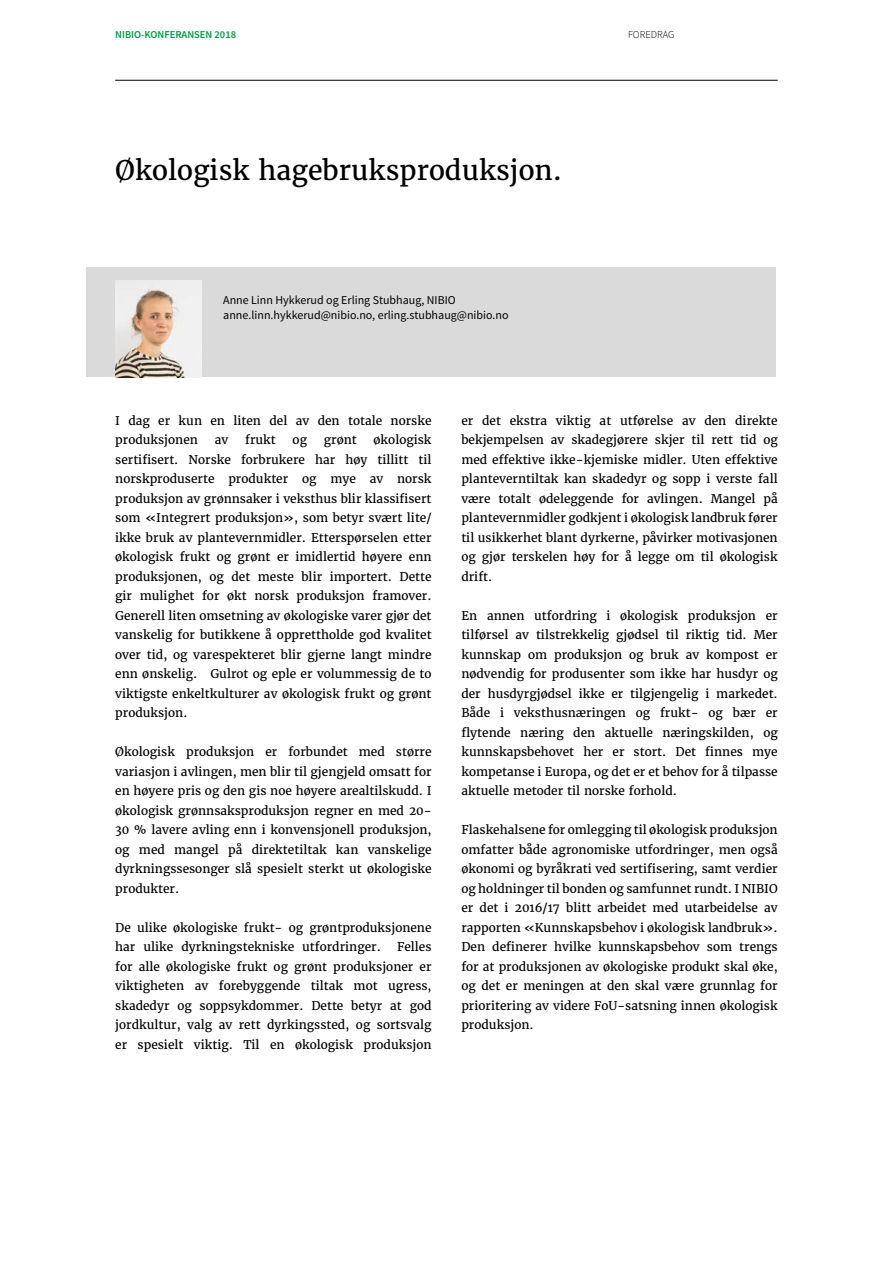
<style>
.page{position:relative;width:893px;height:1263px;background:#fff}
.page>*{position:absolute;margin:0;border:0;box-sizing:border-box;transform-origin:0 0}
.BOK_Tittel{font:27px "Merriweather";color:#000}
.BOK_Brødtekst{font:12px/19.5px "Merriweather";color:#000;text-align:justify}
.BOK_Forfattere{font:12px "Source Sans Pro";color:#000}
.t1{font:600 10.5px "Source Sans Pro";color:#009a3e}
.t2{font:300 10.5px "Source Sans Pro";color:#000}
</style>
<div class="page">
<hr style="left:115px;top:80px;width:663px;height:1px;background:#000">
<div style="left:86px;top:267px;width:690px;height:110px;background:#dadada"></div>
<img style="left:115px;top:280px;width:87px;height:97px">
<p class="t1" style="left:115px;top:28px;width:122px">NIBIO-KONFERANSEN 2018</p>
<p class="t2" style="left:628px;top:28px;width:48px">FOREDRAG</p>
<p class="BOK_Tittel" style="left:115px;top:154px;width:448px">Økologisk hagebruksproduksjon.</p>
<p class="BOK_Forfattere" style="left:223px;top:293px;width:234px">Anne Linn Hykkerud og Erling Stubhaug, NIBIO</p>
<p class="BOK_Forfattere" style="left:223px;top:308px;width:287px">anne.linn.hykkerud@nibio.no, erling.stubhaug@nibio.no</p>
<p class="BOK_Brødtekst" style="left:115px;top:410px;width:318px">I dag er kun en liten del av den totale norske produksjonen</p>
<p class="BOK_Brødtekst" style="left:215px;top:430px;width:15px">av</p>
<p class="BOK_Brødtekst" style="left:245px;top:430px;width:32px">frukt</p>
<p class="BOK_Brødtekst" style="left:293px;top:430px;width:16px">og</p>
<p class="BOK_Brødtekst" style="left:324px;top:430px;width:34px">grønt</p>
<p class="BOK_Brødtekst" style="left:115px;top:430px;width:318px;text-indent:258px">økologisk sertifisert. Norske forbrukere har høy tillitt til norskproduserte produkter og mye av norsk produksjon av grønnsaker i veksthus blir klassifisert som «Integrert produksjon», som betyr svært lite/ ikke bruk av plantevernmidler. Etterspørselen etter økologisk frukt og grønt er imidlertid høyere enn produksjonen, og det meste blir importert. Dette gir mulighet for økt norsk produksjon framover.<br>Generell liten omsetning av økologiske varer gjør det vanskelig for butikkene å opprettholde god kvalitet over tid, og varespekteret blir gjerne langt mindre enn ønskelig. Gulrot og eple er volummessig de to viktigste enkeltkulturer av økologisk frukt og grønt produksjon.</p>
<p class="BOK_Brødtekst" style="left:115px;top:742px;width:318px">Økologisk produksjon er forbundet med større variasjon i avlingen, men blir til gjengjeld omsatt for en høyere pris og den gis noe høyere arealtilskudd. I økologisk grønnsaksproduksjon regner en med 20- 30 % lavere avling enn i konvensjonell produksjon, og med mangel på direktetiltak kan vanskelige dyrkningssesonger slå spesielt sterkt ut økologiske produkter.</p>
<p class="BOK_Brødtekst" style="left:115px;top:917px;width:318px">De ulike økologiske frukt- og grøntproduksjonene har ulike dyrkningstekniske utfordringer.</p>
<p class="BOK_Brødtekst" style="left:115px;top:937px;width:318px;text-indent:282px">Felles for alle økologiske frukt og grønt produksjoner er viktigheten av forebyggende tiltak mot ugress, skadedyr og soppsykdommer. Dette betyr at god jordkultur, valg av rett dyrkingssted, og sortsvalg er spesielt viktig. Til en økologisk produksjon</p>
<p class="BOK_Brødtekst" style="left:461px;top:410px;width:318px">er det ekstra viktig at utførelse av den direkte bekjempelsen av skadegjørere skjer til rett tid og med effektive ikke-kjemiske midler. Uten effektive planteverntiltak kan skadedyr og sopp i verste fall være totalt ødeleggende for avlingen. Mangel på plantevernmidler godkjent i økologisk landbruk fører til usikkerhet blant dyrkerne, påvirker motivasjonen og gjør terskelen høy for å legge om til økologisk drift.</p>
<p class="BOK_Brødtekst" style="left:461px;top:605px;width:318px">En annen utfordring i økologisk produksjon er tilførsel av tilstrekkelig gjødsel til riktig tid. Mer kunnskap om produksjon og bruk av kompost er nødvendig for produsenter som ikke har husdyr og der husdyrgjødsel ikke er tilgjengelig i markedet.<br>Både i veksthusnæringen og frukt- og bær er flytende næring den aktuelle næringskilden, og kunnskapsbehovet her er stort. Det finnes mye kompetanse i Europa, og det er et behov for å tilpasse aktuelle metoder til norske forhold.</p>
<p class="BOK_Brødtekst" style="left:461px;top:820px;width:318px">Flaskehalsene for omlegging til økologisk produksjon omfatter både agronomiske utfordringer, men også økonomi og byråkrati ved sertifisering, samt verdier og holdninger til bonden og samfunnet rundt. I NIBIO er det i 2016/17 blitt arbeidet med utarbeidelse av rapporten «Kunnskapsbehov i økologisk landbruk».<br>Den definerer hvilke kunnskapsbehov som trengs for at produksjonen av økologiske produkt skal øke, og det er meningen at den skal være grunnlag for prioritering av videre FoU-satsning innen økologisk produksjon.</p>
</div>
